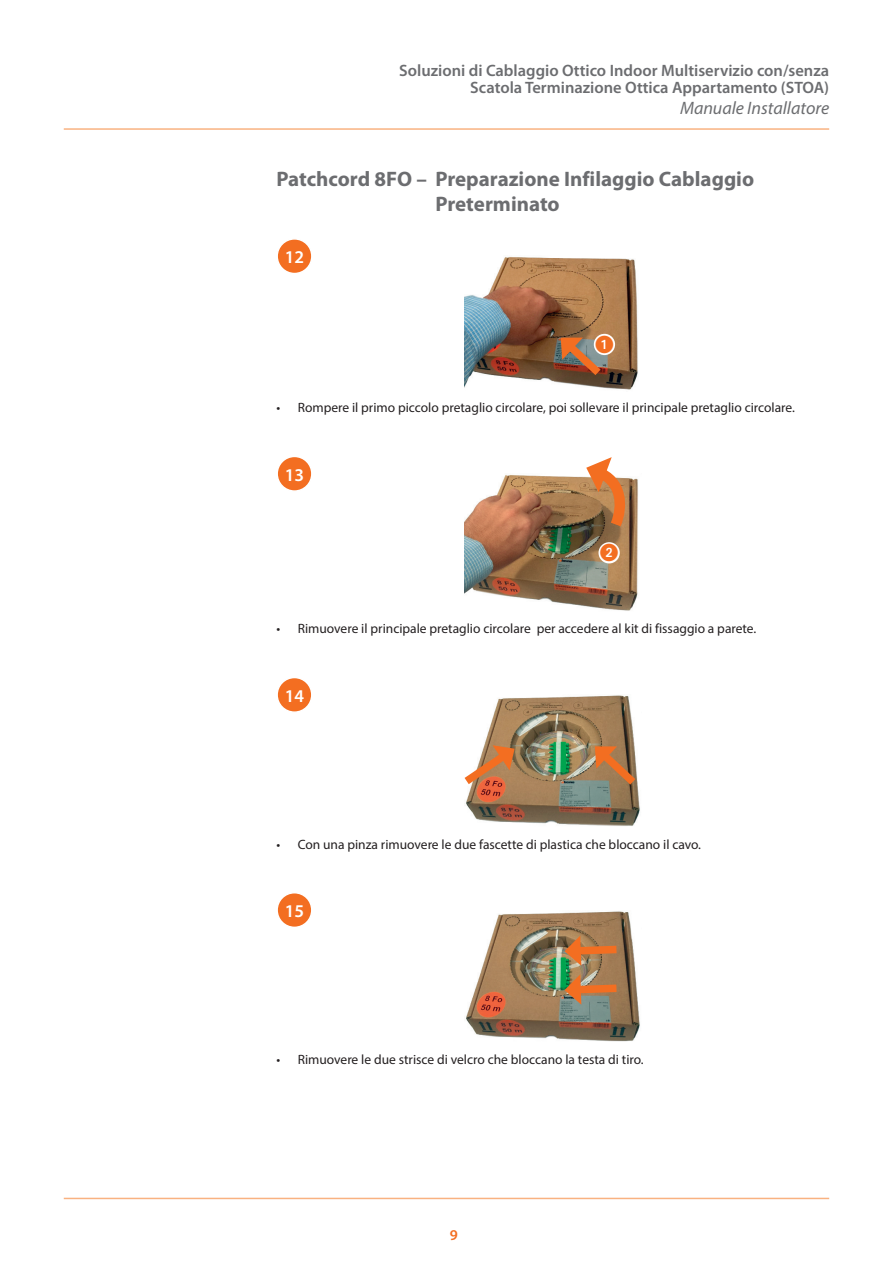
<style>
.page{position:relative;width:893px;height:1263px;background:#fff}
.page>*{position:absolute;margin:0;border:0;box-sizing:border-box;transform-origin:0 0}
.t1{font:700 21px/25.2px "Myriad Pro";color:#6c6d70}
.t2{font:italic 18px "Myriad Pro";color:#6c6d70}
.t3{font:600 18px "Myriad Pro";color:#fff}
.t4{font:18px "European Pi One";color:#f36e21}
.t5{font:600 16.5px/16.5px "Myriad Pro";color:#6c6d70;text-align:right}
.t6{font:600 15px "Myriad Pro";color:#f36e21}
.t7{font:13.5px "Myriad Pro";color:#231f20}
</style>
<div class="page">
<hr style="left:64px;top:128px;width:765px;height:2px;background:#f9b281">
<hr style="left:64px;top:1198px;width:765px;height:1px;background:#f9b281">
<div style="left:277px;top:677px;width:35px;height:35px;background:#f36e21;border-radius:50%"></div>
<div style="left:276px;top:677px;width:37px;height:36px;border:2px solid #fff;border-radius:50%"></div>
<div style="left:277px;top:893px;width:35px;height:34px;background:#f36e21;border-radius:50%"></div>
<div style="left:276px;top:892px;width:37px;height:36px;border:2px solid #fff;border-radius:50%"></div>
<div style="left:277px;top:239px;width:35px;height:35px;background:#f36e21;border-radius:50%"></div>
<div style="left:276px;top:238px;width:37px;height:36px;border:2px solid #fff;border-radius:50%"></div>
<div style="left:277px;top:456px;width:35px;height:35px;background:#f36e21;border-radius:50%"></div>
<div style="left:276px;top:456px;width:37px;height:36px;border:2px solid #fff;border-radius:50%"></div>
<img style="left:464px;top:256px;width:174px;height:134px">
<img style="left:464px;top:475px;width:174px;height:136px">
<img style="left:466px;top:695px;width:174px;height:131px">
<img style="left:466px;top:911px;width:174px;height:131px">
<svg style="left:591px;top:743px;width:49px;height:49px;background:#ae815b"></svg>
<svg style="left:564px;top:935px;width:60px;height:31px;background:#b27948"></svg>
<svg style="left:564px;top:974px;width:60px;height:31px;background:#a87f56"></svg>
<svg style="left:464px;top:744px;width:53px;height:47px"></svg>
<svg style="left:594px;top:334px;width:21px;height:21px"></svg>
<div style="left:598px;top:542px;width:22px;height:21px;background:#fff;border-radius:50%"></div>
<svg style="left:584px;top:457px;width:39px;height:81px;background:#bd8459"></svg>
<svg style="left:557px;top:334px;width:56px;height:49px;background:#9a755d"></svg>
<p class="t5" style="left:399px;top:63px;width:431px">Soluzioni di Cablaggio Ottico Indoor Multiservizio con/senza<br>Scatola Terminazione Ottica Appartamento (STOA)</p>
<h2 class="t2" style="left:680px;top:97px;width:151px">Manuale Installatore</h2>
<h1 class="t1" style="left:435px;top:166px;width:320px;text-indent:-159px">Patchcord 8FO – Preparazione Infilaggio Cablaggio<br>Preterminato</h1>
<h2 class="t3" style="left:285px;top:247px;width:21px">12</h2>
<p class="t7" style="left:276px;top:399px;width:520px">• Rompere il primo piccolo pretaglio circolare, poi sollevare il principale pretaglio circolare.</p>
<h2 class="t3" style="left:285px;top:464px;width:21px">13</h2>
<h2 class="t4" style="left:600px;top:543px;width:19px">2</h2>
<p class="t7" style="left:276px;top:620px;width:481px">• Rimuovere il principale pretaglio circolare per accedere al kit di fissaggio a parete.</p>
<h2 class="t3" style="left:285px;top:686px;width:21px">14</h2>
<p class="t7" style="left:276px;top:836px;width:426px">• Con una pinza rimuovere le due fascette di plastica che bloccano il cavo.</p>
<h2 class="t3" style="left:285px;top:901px;width:21px">15</h2>
<p class="t7" style="left:276px;top:1051px;width:369px">• Rimuovere le due strisce di velcro che bloccano la testa di tiro.</p>
<p class="t6" style="left:450px;top:1226px;width:10px">9</p>
</div>
